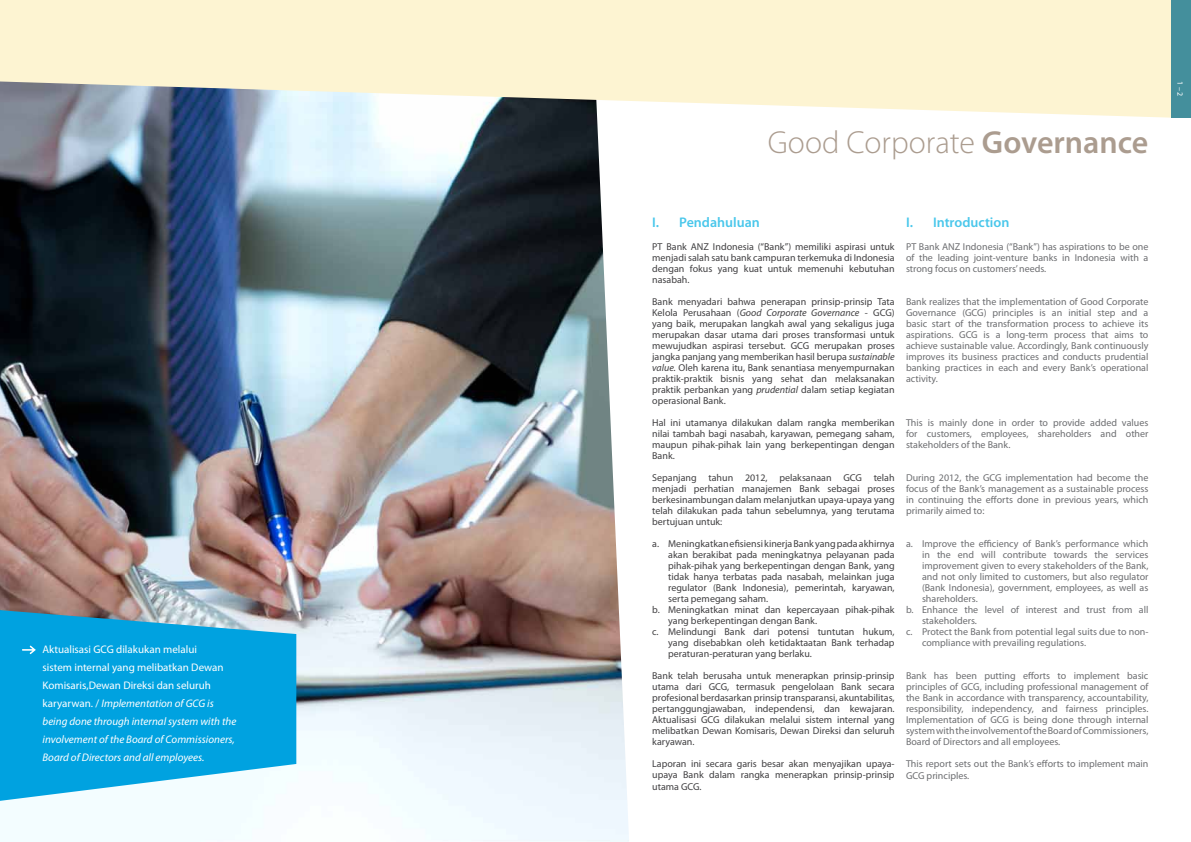
<style>
.page{position:relative;width:1191px;height:842px;background:#fff}
.page>*{position:absolute;margin:0;border:0;box-sizing:border-box;transform-origin:0 0}
.t1{font:300 32px "Myriad Pro";color:#ab9c8f}
.t2{font:600 14px "Myriad Pro";color:#4ac7eb}
.t3{font:italic 11px/18px "Myriad Pro";color:#fff}
.t4{font:10px/11px "Myriad Pro";color:#414042;text-align:justify}
.t5{font:10px/11px "Myriad Pro";color:#6d6e71;text-align:justify}
.t6{font:8px "Myriad Pro";color:#fff}
.s1{font-style:normal}
.s2{font-weight:600}
.s3{font-style:italic}
</style>
<div class="page">
<img style="left:0;top:118px;width:629px;height:724px">
<svg style="left:0;top:0;width:1171px;height:118px;background:#f0eacf"></svg>
<div style="left:1171px;top:0;width:20px;height:118px;background:#448f9c"></div>
<svg style="left:0;top:610px;width:296px;height:191px;background:#23abe0"></svg>
<svg style="left:22px;top:645px;width:14px;height:9px"></svg>
<p class="t3" style="left:43px;top:640px;width:195px"><span class="s1">Aktualisasi GCG dilakukan melalui<br>sistem internal yang melibatkan Dewan Komisaris,Dewan Direksi dan seluruh karyarwan. /</span> Implementation of GCG is being done through internal system with the involvement of the Board of Commissioners, Board of Directors and all employees.</p>
<h1 class="t1" style="left:768px;top:123px;width:382px">Good Corporate <span class="s2">Governance</span></h1>
<h2 class="t2" style="left:652px;top:214px;width:109px">I. Pendahuluan</h2>
<p class="t4" style="left:652px;top:241px;width:244px">PT Bank ANZ Indonesia (“Bank”) memiliki aspirasi untuk menjadi salah satu bank campuran terkemuka di Indonesia dengan fokus yang kuat untuk memenuhi kebutuhan nasabah.</p>
<p class="t4" style="left:652px;top:296px;width:244px">Bank menyadari bahwa penerapan prinsip-prinsip Tata Kelola Perusahaan (<span class="s3">Good Corporate Governance</span> - GCG) yang baik, merupakan langkah awal yang sekaligus juga merupakan dasar utama dari proses transformasi untuk mewujudkan aspirasi tersebut. GCG merupakan proses jangka panjang yang memberikan hasil berupa <span class="s3">sustainable value.</span> Oleh karena itu, Bank senantiasa menyempurnakan praktik-praktik bisnis yang sehat dan melaksanakan praktik perbankan yang <span class="s3">prudential</span> dalam setiap kegiatan operasional Bank.</p>
<p class="t4" style="left:652px;top:417px;width:244px">Hal ini utamanya dilakukan dalam rangka memberikan nilai tambah bagi nasabah, karyawan, pemegang saham, maupun pihak-pihak lain yang berkepentingan dengan Bank.</p>
<p class="t4" style="left:652px;top:472px;width:244px">Sepanjang tahun 2012, pelaksanaan GCG telah menjadi perhatian manajemen Bank sebagai proses berkesinambungan dalam melanjutkan upaya-upaya yang telah dilakukan pada tahun sebelumnya, yang terutama bertujuan untuk:</p>
<p class="t4" style="left:652px;top:538px;width:244px">a. Meningkatkan efisiensi kinerja Bank yang pada akhirnya</p>
<p class="t4" style="left:668px;top:549px;width:228px">akan berakibat pada meningkatnya pelayanan pada</p>
<p class="t4" style="left:668px;top:560px;width:228px">pihak-pihak yang berkepentingan dengan Bank, yang</p>
<p class="t4" style="left:668px;top:571px;width:228px">tidak hanya terbatas pada nasabah, melainkan juga</p>
<p class="t4" style="left:668px;top:582px;width:228px">regulator (Bank Indonesia), pemerintah, karyawan,</p>
<p class="t4" style="left:668px;top:593px;width:102px">serta pemegang saham.</p>
<p class="t4" style="left:652px;top:604px;width:244px">b. Meningkatkan minat dan kepercayaan pihak-pihak</p>
<p class="t4" style="left:668px;top:615px;width:150px">yang berkepentingan dengan Bank.</p>
<p class="t4" style="left:652px;top:626px;width:244px">c. Melindungi Bank dari potensi tuntutan hukum,</p>
<p class="t4" style="left:668px;top:637px;width:228px">yang disebabkan oleh ketidaktaatan Bank terhadap</p>
<p class="t4" style="left:668px;top:648px;width:145px">peraturan-peraturan yang berlaku.</p>
<p class="t4" style="left:652px;top:670px;width:244px">Bank telah berusaha untuk menerapkan prinsip-prinsip utama dari GCG, termasuk pengelolaan Bank secara profesional berdasarkan prinsip transparansi, akuntabilitas, pertanggungjawaban, independensi, dan kewajaran.<br>Aktualisasi GCG dilakukan melalui sistem internal yang melibatkan Dewan Komisaris, Dewan Direksi dan seluruh karyawan.</p>
<p class="t4" style="left:652px;top:758px;width:244px">Laporan ini secara garis besar akan menyajikan upaya&shy;upaya Bank dalam rangka menerapkan prinsip-prinsip</p>
<p class="t4" style="left:652px;top:781px;width:51px">utama GCG.</p>
<h2 class="t2" style="left:906px;top:214px;width:105px">I. Introduction</h2>
<p class="t5" style="left:906px;top:241px;width:244px">PT Bank ANZ Indonesia (“Bank”) has aspirations to be one of the leading joint-venture banks in Indonesia with a strong focus on customers’ needs.</p>
<p class="t5" style="left:906px;top:296px;width:244px">Bank realizes that the implementation of Good Corporate Governance (GCG) principles is an initial step and a basic start of the transformation process to achieve its aspirations. GCG is a long-term process that aims to achieve sustainable value. Accordingly, Bank continuously improves its business practices and conducts prudential banking practices in each and every Bank’s operational activity.</p>
<p class="t5" style="left:906px;top:417px;width:244px">This is mainly done in order to provide added values for customers, employees, shareholders and other stakeholders of the Bank.</p>
<p class="t5" style="left:906px;top:472px;width:244px">During 2012, the GCG implementation had become the focus of the Bank’s management as a sustainable process in continuing the efforts done in previous years, which primarily aimed to:</p>
<p class="t5" style="left:906px;top:538px;width:244px">a. Improve the efficiency of Bank’s performance which</p>
<p class="t5" style="left:922px;top:549px;width:228px">in the end will contribute towards the services</p>
<p class="t5" style="left:922px;top:560px;width:228px">improvement given to every stakeholders of the Bank,</p>
<p class="t5" style="left:922px;top:571px;width:228px">and not only limited to customers, but also regulator</p>
<p class="t5" style="left:922px;top:582px;width:228px">(Bank Indonesia), government, employees, as well as</p>
<p class="t5" style="left:922px;top:593px;width:57px">shareholders.</p>
<p class="t5" style="left:906px;top:604px;width:244px">b. Enhance the level of interest and trust from all</p>
<p class="t5" style="left:922px;top:615px;width:57px">stakeholders.</p>
<p class="t5" style="left:906px;top:626px;width:244px">c. Protect the Bank from potential legal suits due to non-</p>
<p class="t5" style="left:922px;top:637px;width:166px">compliance with prevailing regulations.</p>
<p class="t5" style="left:906px;top:670px;width:244px">Bank has been putting efforts to implement basic principles of GCG, including professional management of the Bank in accordance with transparency, accountability, responsibility, independency, and fairness principles.<br>Implementation of GCG is being done through internal system with the involvement of the Board of Commissioners, Board of Directors and all employees.</p>
<p class="t5" style="left:906px;top:758px;width:244px;line-height:12px">This report sets out the Bank’s efforts to implement main<br>GCG principles.</p>
<p class="t6" style="left:1185px;top:81px;width:16px;rotate:90deg">1 –2</p>
</div>
